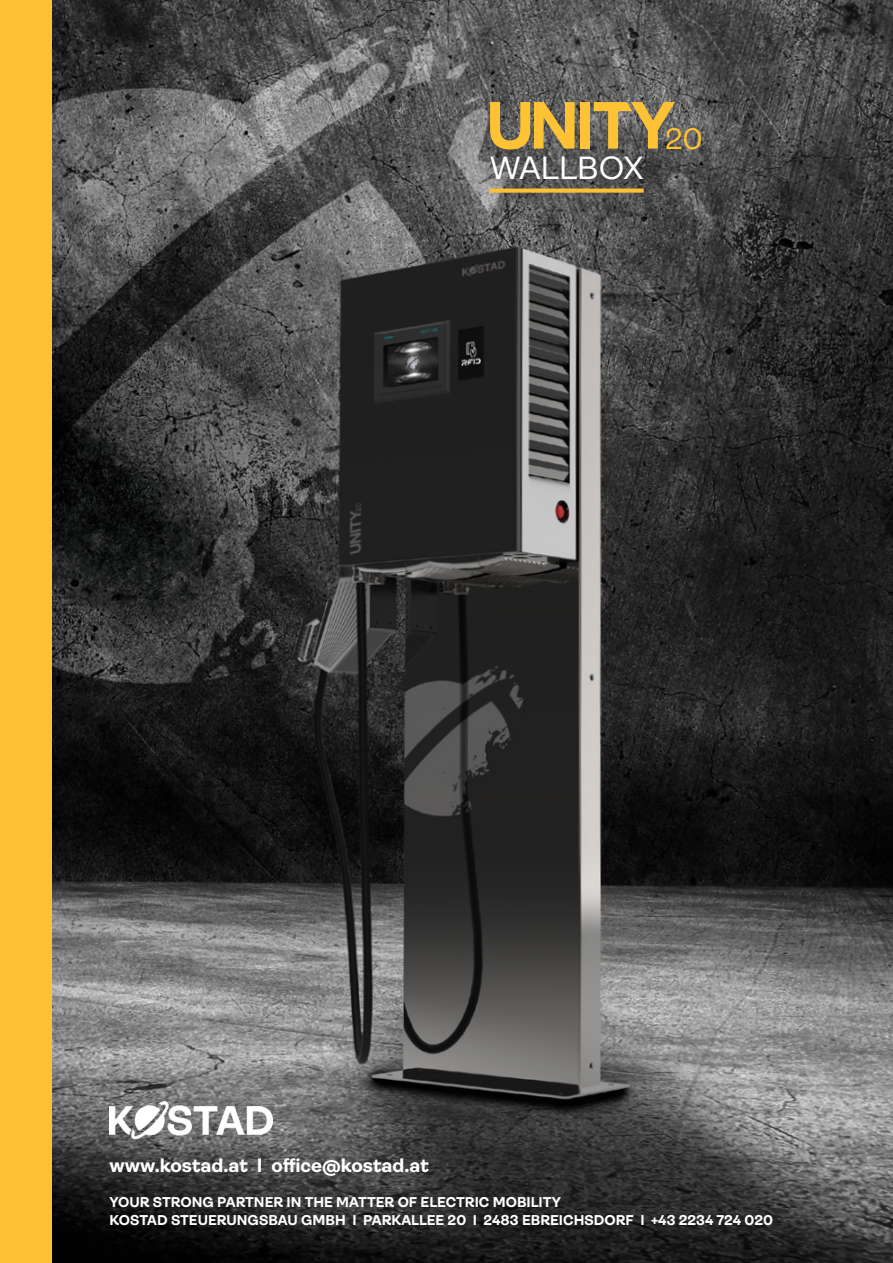
<style>
.page{position:relative;width:893px;height:1263px;background:#fff}
.page>*{position:absolute;margin:0;border:0;box-sizing:border-box;transform-origin:0 0}
.t1{font:32.25px "Ambit";color:#fff}
.t2{font:29.7px "Ambit";color:#fec235}
.t3{font:700 19.5px "Ambit";color:#fff}
.t4{font:700 14.25px "Ambit";color:#fff}
</style>
<div class="page">
<img style="left:52px;top:0;width:841px;height:1263px">
<img style="left:109px;top:1101px;width:164px;height:37px">
<div style="left:0;top:0;width:52px;height:1263px;background:#fec135"></div>
<svg style="left:490px;top:189px;width:154px;height:4px"></svg>
<svg style="left:490px;top:102px;width:85px;height:48px;background:#b69446"></svg>
<div style="left:580px;top:102px;width:10px;height:47px;background:#fec235"></div>
<svg style="left:594px;top:102px;width:81px;height:47px;background:#9c8550"></svg>
<p class="t1" style="left:490px;top:150px;width:155px">WALLBOX</p>
<p class="t2" style="left:665px;top:122px;width:39px">20</p>
<p class="t3" style="left:109px;top:1154px;width:321px">www.kostad.at I office@kostad.at</p>
<p class="t4" style="left:109px;top:1194px;width:453px">YOUR STRONG PARTNER IN THE MATTER OF ELECTRIC MOBILITY</p>
<p class="t4" style="left:109px;top:1212px;width:665px">KOSTAD STEUERUNGSBAU GMBH I PARKALLEE 20 I 2483 EBREICHSDORF I +43 2234 724 020</p>
</div>
